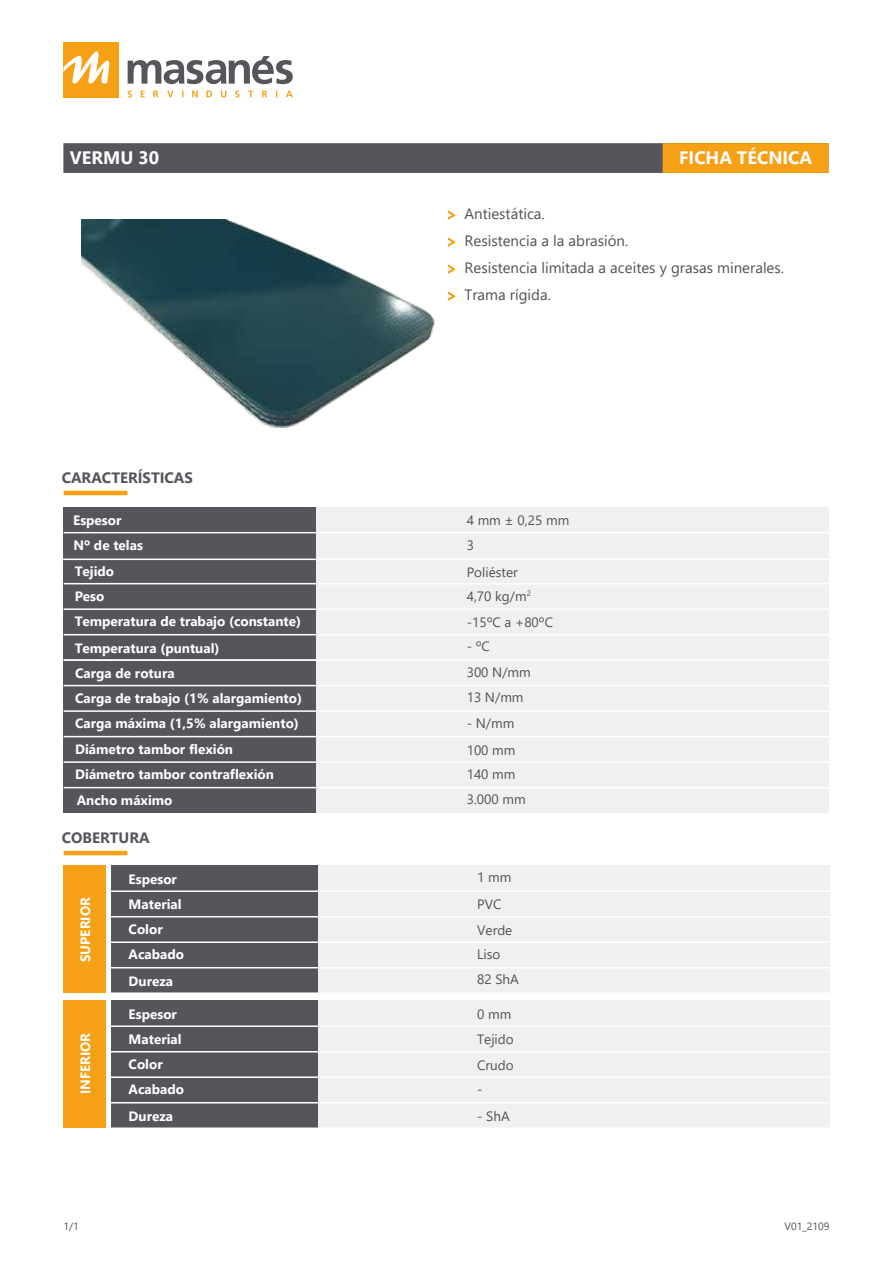
<style>
.page{position:relative;width:893px;height:1263px;background:#fff}
.page>*{position:absolute;margin:0;border:0;box-sizing:border-box;transform-origin:0 0}
.t1{font:700 18px "Segoe UI";color:#fff}
.t2{font:15px/27px "Segoe UI";color:#525251}
.t3{font:700 15px "Segoe UI";color:#54565b}
.t4{font:700 13.5px/25px "Segoe UI";color:#fff}
.t5{font:13.5px/26.2px "Segoe UI";color:#525251}
.t6{font:10.5px "Segoe UI";color:#525251}
</style>
<div class="page">
<img style="left:81px;top:219px;width:354px;height:277px">
<div style="left:64px;top:507px;width:765px;height:305px;background:#f0f0f1"></div>
<div style="left:111px;top:865px;width:718px;height:128px;background:#f0f0f1"></div>
<div style="left:111px;top:1000px;width:718px;height:128px;background:#f0f0f1"></div>
<div style="left:63px;top:507px;width:253px;height:305px;background:#54565b"></div>
<div style="left:111px;top:866px;width:207px;height:127px;background:#54565b"></div>
<div style="left:111px;top:1000px;width:207px;height:128px;background:#54565b"></div>
<div style="left:63px;top:143px;width:765px;height:30px;background:#54565b"></div>
<div style="left:663px;top:143px;width:165px;height:30px;background:#f6a016"></div>
<div style="left:63px;top:42px;width:55px;height:55px;background:#f6a016"></div>
<svg style="left:63px;top:51px;width:46px;height:33px"></svg>
<svg style="left:128px;top:56px;width:165px;height:28px"></svg>
<svg style="left:128px;top:91px;width:165px;height:7px"></svg>
<hr style="left:64px;top:491px;width:63px;height:4px;background:#f6a016">
<div style="left:64px;top:865px;width:42px;height:128px;background:#f6a016"></div>
<hr style="left:109px;top:890px;width:740px;height:2px;background:#fff">
<hr style="left:109px;top:916px;width:740px;height:1px;background:#fff">
<hr style="left:109px;top:941px;width:740px;height:2px;background:#fff">
<hr style="left:109px;top:967px;width:740px;height:1px;background:#fff">
<hr style="left:109px;top:992px;width:740px;height:2px;background:#fff">
<hr style="left:64px;top:685px;width:785px;height:1px;background:#fff">
<hr style="left:64px;top:710px;width:785px;height:2px;background:#fff">
<hr style="left:64px;top:736px;width:785px;height:1px;background:#fff">
<hr style="left:64px;top:761px;width:785px;height:2px;background:#fff">
<hr style="left:64px;top:787px;width:785px;height:1px;background:#fff">
<hr style="left:64px;top:532px;width:785px;height:1px;background:#fff">
<hr style="left:64px;top:583px;width:785px;height:1px;background:#fff">
<hr style="left:64px;top:608px;width:785px;height:2px;background:#fff">
<hr style="left:64px;top:634px;width:785px;height:1px;background:#fff">
<hr style="left:64px;top:659px;width:785px;height:2px;background:#fff">
<hr style="left:62px;top:559px;width:786px;height:1px;background:#fff">
<hr style="left:64px;top:851px;width:63px;height:4px;background:#f6a016">
<div style="left:64px;top:1000px;width:42px;height:128px;background:#f6a016"></div>
<hr style="left:109px;top:1025px;width:740px;height:2px;background:#fff">
<hr style="left:109px;top:1051px;width:740px;height:1px;background:#fff">
<hr style="left:109px;top:1076px;width:740px;height:2px;background:#fff">
<hr style="left:109px;top:1102px;width:740px;height:1px;background:#fff">
<hr style="left:109px;top:1127px;width:740px;height:2px;background:#fff">
<svg style="left:448px;top:210px;width:8px;height:10px"></svg>
<svg style="left:448px;top:237px;width:8px;height:10px"></svg>
<svg style="left:448px;top:264px;width:8px;height:10px"></svg>
<svg style="left:448px;top:291px;width:8px;height:10px"></svg>
<h1 class="t1" style="left:70px;top:140px;width:91px">VERMU 30</h1>
<p class="t3" style="left:62px;top:463px;width:133px">CARACTERÍSTICAS</p>
<p class="t4" style="left:73px;top:506px;width:50px">Espesor</p>
<p class="t4" style="left:73px;top:532px;width:229px">Nº de telas<br>Tejido<br>Peso<br>Temperatura de trabajo (constante)</p>
<p class="t4" style="left:75px;top:634px;width:146px">Temperatura (puntual)</p>
<p class="t4" style="left:75px;top:659px;width:228px">Carga de rotura<br>Carga de trabajo (1% alargamiento)<br>Carga máxima (1,5% alargamiento)<br>Diámetro tambor flexión<br>Diámetro tambor contraflexión<br>Ancho máximo</p>
<p class="t3" style="left:62px;top:823px;width:90px">COBERTURA</p>
<p class="t4" style="left:72px;top:962px;width:67px;rotate:-90deg">SUPERIOR</p>
<p class="t4" style="left:72px;top:1094px;width:63px;rotate:-90deg">INFERIOR</p>
<p class="t4" style="left:129px;top:865px;width:55px">Espesor<br>Material<br>Color</p>
<p class="t4" style="left:129px;top:940px;width:57px;line-height:26.5px">Acabado<br>Dureza</p>
<p class="t4" style="left:129px;top:1000px;width:57px">Espesor<br>Material<br>Color<br>Acabado</p>
<p class="t4" style="left:129px;top:1102px;width:46px">Dureza</p>
<h1 class="t1" style="left:679px;top:141px;width:134px">FICHA TÉCNICA</h1>
<p class="t2" style="left:464px;top:199px;width:321px">Antiestática.<br>Resistencia a la abrasión.<br>Resistencia limitada a aceites y grasas minerales.<br>Trama rígida.</p>
<p class="t5" style="left:467px;top:505px;width:104px">4 mm ± 0,25 mm<br>3<br>Poliéster</p>
<p class="t5" style="left:467px;top:581px;width:88px;line-height:26.7px">4,70 kg/m<sup>2 </sup>-15ºC a +80ºC</p>
<p class="t5" style="left:467px;top:658px;width:66px;line-height:25.5px">300 N/mm<br>13 N/mm</p>
<p class="t5" style="left:467px;top:632px;width:25px">- ºC</p>
<p class="t5" style="left:467px;top:709px;width:49px">- N/mm</p>
<p class="t5" style="left:467px;top:737px;width:50px;line-height:24px">100 mm<br>140 mm</p>
<p class="t5" style="left:467px;top:785px;width:60px">3.000 mm</p>
<p class="t5" style="left:477px;top:863px;width:36px;line-height:26.7px">1 mm<br>PVC</p>
<p class="t5" style="left:477px;top:917px;width:37px;line-height:24px">Verde<br>Liso</p>
<p class="t5" style="left:477px;top:965px;width:43px">82 ShA</p>
<p class="t5" style="left:477px;top:1000px;width:36px">0 mm</p>
<p class="t5" style="left:477px;top:1025px;width:38px">Tejido</p>
<p class="t5" style="left:477px;top:1050px;width:38px">Crudo</p>
<p class="t5" style="left:477px;top:1074px;width:7px">-</p>
<p class="t5" style="left:477px;top:1101px;width:34px">- ShA</p>
<p class="t6" style="left:63px;top:1216px;width:17px">1/1</p>
<p class="t6" style="left:784px;top:1216px;width:47px">V01_2109</p>
</div>
